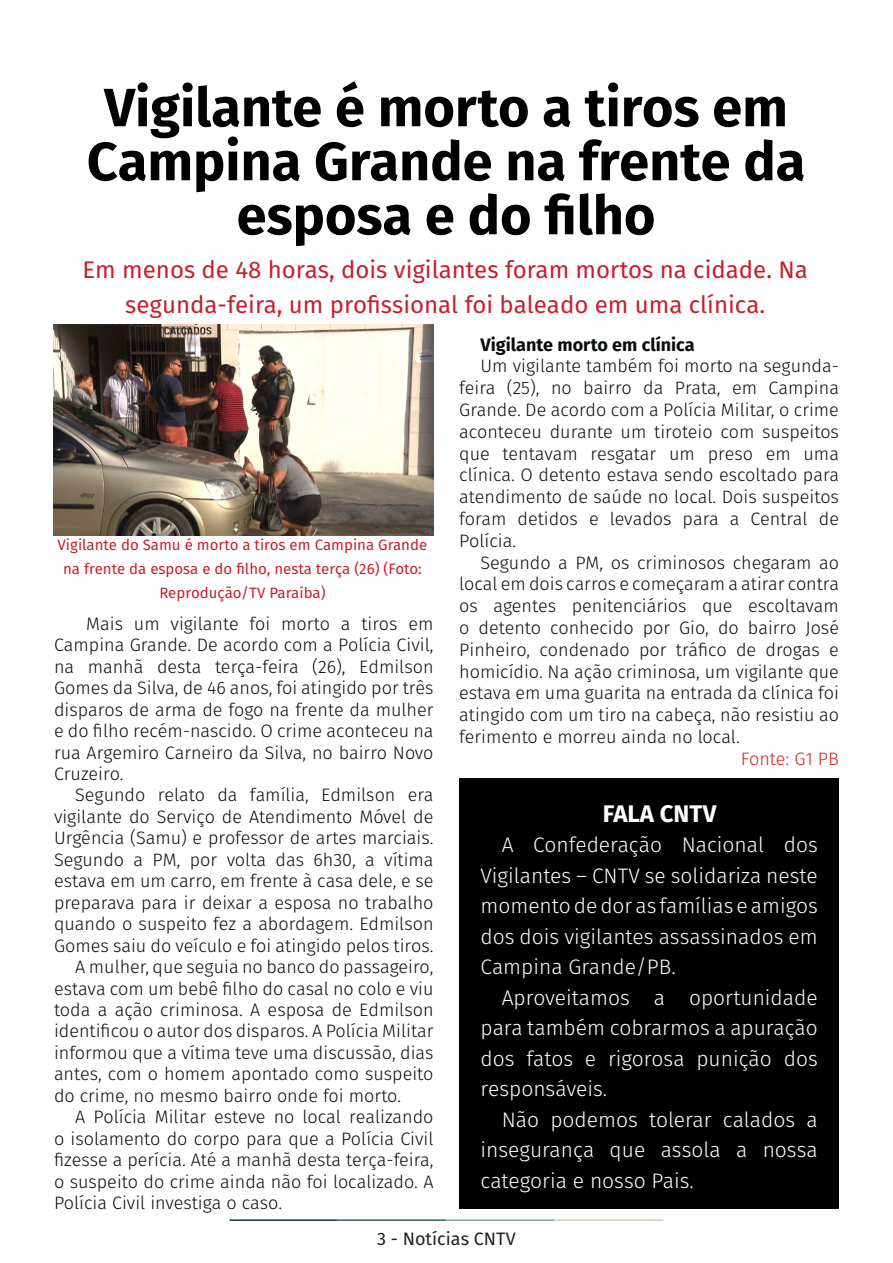
<style>
.page{position:relative;width:893px;height:1263px;background:#fff}
.page>*{position:absolute;margin:0;border:0;box-sizing:border-box;transform-origin:0 0}
.t1{font:700 54px/54px "Fira Sans";color:#000001;text-align:center}
.t2{font:24px/34.5px "Fira Sans";color:#c6202d;text-align:center}
.t3{font:700 24px "Fira Sans";color:#fff}
.t4{font:300 21px/30.5px "Fira Sans";color:#fff;text-align:justify}
.t5{font:300 18px/21.5px "Fira Sans";color:#080d0b;text-align:justify}
.t6{font:700 18px "Fira Sans";color:#080d0b}
.t7{font:18px "Fira Sans";color:#231f20}
.t8{font:300 18px "Fira Sans";color:#d1232a}
.t9{font:15px/24px "Fira Sans";color:#c6202d;text-align:center}
</style>
<div class="page">
<hr style="left:230px;top:1219px;width:107px;height:2px;background:#0e323f">
<hr style="left:337px;top:1219px;width:109px;height:2px;background:#3a5f6d">
<hr style="left:446px;top:1219px;width:109px;height:2px;background:#87a59a">
<hr style="left:555px;top:1219px;width:108px;height:2px;background:#c6d5b7">
<img style="left:53px;top:324px;width:380px;height:212px">
<div style="left:459px;top:778px;width:380px;height:431px;background:#000"></div>
<p class="t1" style="left:87px;top:77px;width:720px">Vigilante é morto a tiros em<br>Campina Grande na frente da esposa e do filho</p>
<p class="t2" style="left:82px;top:252px;width:727px">Em menos de 48 horas, dois vigilantes foram mortos na cidade. Na segunda-feira, um profissional foi baleado em uma clínica.</p>
<p class="t9" style="left:58px;top:532px;width:371px">Vigilante do Samu é morto a tiros em Campina Grande na frente da esposa e do filho, nesta terça (26) (Foto:<br>Reprodução/TV Paraíba)</p>
<p class="t5" style="left:54px;top:613px;width:381px;text-indent:32px">Mais um vigilante foi morto a tiros em Campina Grande. De acordo com a Polícia Civil, na manhã desta terça-feira (26), Edmilson Gomes da Silva, de 46 anos, foi atingido por três disparos de arma de fogo na frente da mulher e do filho recém-nascido. O crime aconteceu na rua Argemiro Carneiro da Silva, no bairro Novo Cruzeiro.</p>
<p class="t5" style="left:54px;top:784px;width:381px;text-indent:21px">Segundo relato da família, Edmilson era vigilante do Serviço de Atendimento Móvel de Urgência (Samu) e professor de artes marciais.<br>Segundo a PM, por volta das 6h30, a vítima estava em um carro, em frente à casa dele, e se preparava para ir deixar a esposa no trabalho quando o suspeito fez a abordagem. Edmilson Gomes saiu do veículo e foi atingido pelos tiros.</p>
<p class="t5" style="left:54px;top:956px;width:381px;text-indent:21px">A mulher, que seguia no banco do passageiro, estava com um bebê filho do casal no colo e viu toda a ação criminosa. A esposa de Edmilson identificou o autor dos disparos. A Polícia Militar informou que a vítima teve uma discussão, dias antes, com o homem apontado como suspeito do crime, no mesmo bairro onde foi morto.</p>
<p class="t5" style="left:54px;top:1106px;width:381px;text-indent:21px">A Polícia Militar esteve no local realizando o isolamento do corpo para que a Polícia Civil fizesse a perícia. Até a manhã desta terça-feira, o suspeito do crime ainda não foi localizado. A Polícia Civil investiga o caso.</p>
<p class="t6" style="left:480px;top:329px;width:216px">Vigilante morto em clínica</p>
<p class="t5" style="left:459px;top:355px;width:381px;text-indent:21px">Um vigilante também foi morto na segunda&shy;feira (25), no bairro da Prata, em Campina Grande. De acordo com a Polícia Militar, o crime aconteceu durante um tiroteio com suspeitos que tentavam resgatar um preso em uma clínica. O detento estava sendo escoltado para atendimento de saúde no local. Dois suspeitos foram detidos e levados para a Central de Polícia.</p>
<p class="t5" style="left:459px;top:551px;width:381px;text-indent:21px">Segundo a PM, os criminosos chegaram ao local em dois carros e começaram a atirar contra os agentes penitenciários que escoltavam o detento conhecido por Gio, do bairro José Pinheiro, condenado por tráfico de drogas e homicídio. Na ação criminosa, um vigilante que estava em uma guarita na entrada da clínica foi atingido com um tiro na cabeça, não resistiu ao ferimento e morreu ainda no local.</p>
<p class="t8" style="left:741px;top:746px;width:100px">Fonte: G1 PB</p>
<p class="t3" style="left:603px;top:793px;width:115px">FALA CNTV</p>
<p class="t4" style="left:480px;top:830px;width:339px;text-indent:21px">A Confederação Nacional dos Vigilantes – CNTV se solidariza neste momento de dor as famílias e amigos dos dois vigilantes assassinados em Campina Grande/PB.</p>
<p class="t4" style="left:480px;top:982px;width:339px;text-indent:21px">Aproveitamos a oportunidade para também cobrarmos a apuração dos fatos e rigorosa punição dos responsáveis.</p>
<p class="t4" style="left:480px;top:1104px;width:339px;text-indent:21px">Não podemos tolerar calados a insegurança que assola a nossa categoria e nosso Pais.</p>
<p class="t7" style="left:377px;top:1225px;width:140px">3 - Notícias CNTV</p>
</div>
